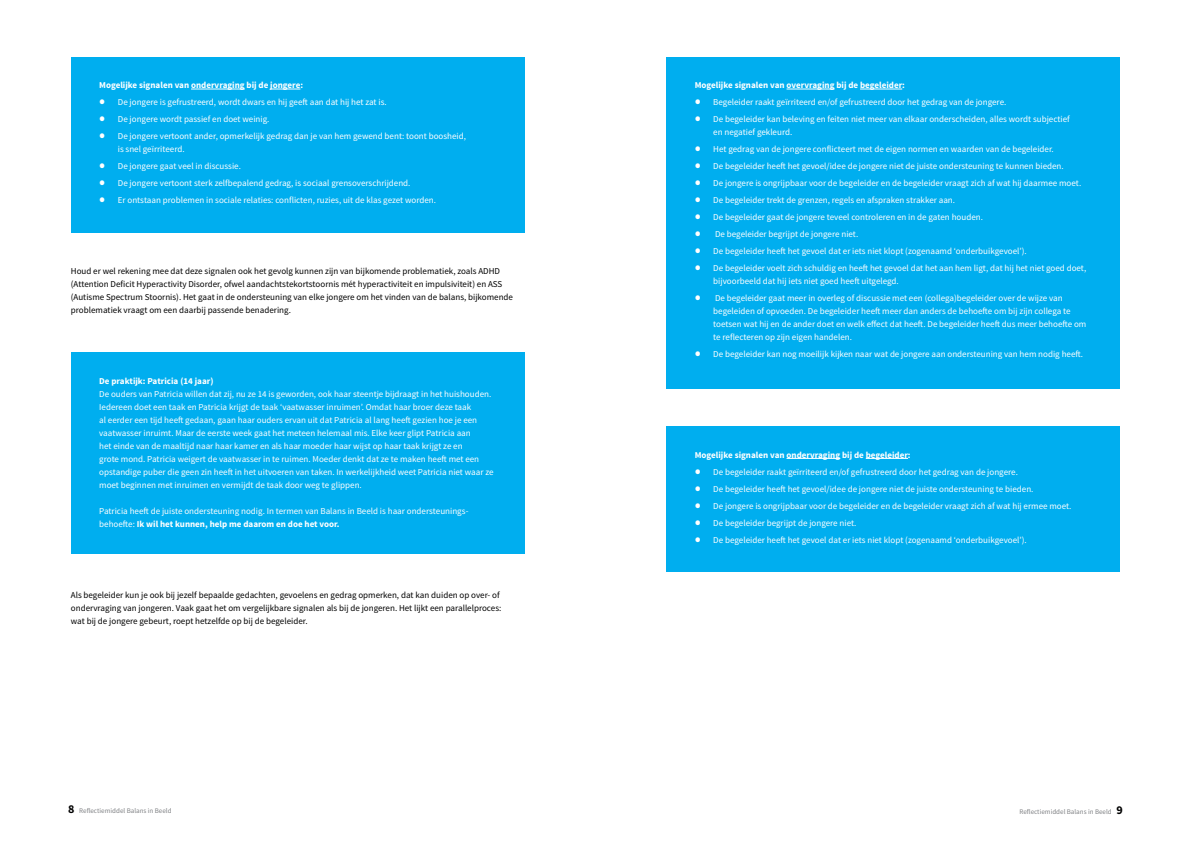
<style>
.page{position:relative;width:1191px;height:842px;background:#fff}
.page>*{position:absolute;margin:0;border:0;box-sizing:border-box;transform-origin:0 0}
.t1{font:9px/13px "Source Sans Pro";color:#fff}
.t2{font:9px/13px "Source Sans Pro";color:#000}
.t3{font:700 9px "Source Sans Pro";color:#fff}
.t4{font:7px "Source Sans Pro";color:#808285}
.s1{font-size:20px}
.s2{font-weight:700}
.s3{font-weight:700;font-size:12px;color:#000}
</style>
<div class="page">
<div style="left:71px;top:57px;width:453px;height:175px;background:#00aeef"></div>
<hr style="left:191px;top:89px;width:54px;height:1px;background:#fff">
<hr style="left:270px;top:89px;width:30px;height:1px;background:#fff">
<div style="left:71px;top:353px;width:453px;height:201px;background:#00aeef"></div>
<div style="left:666px;top:57px;width:454px;height:331px;background:#00aeef"></div>
<hr style="left:786px;top:89px;width:48px;height:1px;background:#fff">
<hr style="left:860px;top:89px;width:42px;height:1px;background:#fff">
<div style="left:666px;top:426px;width:454px;height:145px;background:#00aeef"></div>
<hr style="left:786px;top:458px;width:54px;height:1px;background:#fff">
<hr style="left:865px;top:458px;width:43px;height:1px;background:#fff">
<p class="t3" style="left:99px;top:79px;width:205px">Mogelijke signalen van ondervraging bij de jongere:</p>
<p class="t1" style="left:99px;top:96px;width:289px"><span class="s1">•</span> De jongere is gefrustreerd, wordt dwars en hij geeft aan dat hij het zat is.</p>
<p class="t1" style="left:99px;top:113px;width:172px"><span class="s1">•</span> De jongere wordt passief en doet weinig.</p>
<p class="t1" style="left:118px;top:130px;width:350px;text-indent:-19px"><span class="s1">•</span> De jongere vertoont ander, opmerkelijk gedrag dan je van hem gewend bent: toont boosheid, is snel geïrriteerd.</p>
<p class="t1" style="left:99px;top:160px;width:143px"><span class="s1">•</span> De jongere gaat veel in discussie.</p>
<p class="t1" style="left:99px;top:177px;width:313px"><span class="s1">•</span> De jongere vertoont sterk zelfbepalend gedrag, is sociaal grensoverschrijdend.</p>
<p class="t1" style="left:99px;top:194px;width:338px"><span class="s1">•</span> Er ontstaan problemen in sociale relaties: conflicten, ruzies, uit de klas gezet worden.</p>
<p class="t2" style="left:71px;top:265px;width:444px">Houd er wel rekening mee dat deze signalen ook het gevolg kunnen zijn van bijkomende problematiek, zoals ADHD (Attention Deficit Hyperactivity Disorder, ofwel aandachtstekortstoornis mét hyperactiviteit en impulsiviteit) en ASS (Autisme Spectrum Stoornis). Het gaat in de ondersteuning van elke jongere om het vinden van de balans, bijkomende problematiek vraagt om een daarbij passende benadering.</p>
<p class="t3" style="left:99px;top:375px;width:116px">De praktijk: Patricia (14 jaar)</p>
<p class="t1" style="left:99px;top:388px;width:396px">De ouders van Patricia willen dat zij, nu ze 14 is geworden, ook haar steentje bijdraagt in het huishouden.<br>Iedereen doet een taak en Patricia krijgt de taak ‘vaatwasser inruimen’. Omdat haar broer deze taak<br>al eerder een tijd heeft gedaan, gaan haar ouders ervan uit dat Patricia al lang heeft gezien hoe je een vaatwasser inruimt. Maar de eerste week gaat het meteen helemaal mis. Elke keer glipt Patricia aan<br>het einde van de maaltijd naar haar kamer en als haar moeder haar wijst op haar taak krijgt ze en<br>grote mond. Patricia weigert de vaatwasser in te ruimen. Moeder denkt dat ze te maken heeft met een opstandige puber die geen zin heeft in het uitvoeren van taken. In werkelijkheid weet Patricia niet waar ze moet beginnen met inruimen en vermijdt de taak door weg te glippen.</p>
<p class="t1" style="left:99px;top:505px;width:371px">Patricia heeft de juiste ondersteuning nodig. In termen van Balans in Beeld is haar ondersteunings&shy;behoefte: <span class="s2">Ik wil het kunnen, help me daarom en doe het voor.</span></p>
<p class="t2" style="left:71px;top:588px;width:432px">Als begeleider kun je ook bij jezelf bepaalde gedachten, gevoelens en gedrag opmerken, dat kan duiden op over- of ondervraging van jongeren. Vaak gaat het om vergelijkbare signalen als bij de jongeren. Het lijkt een parallelproces: wat bij de jongere gebeurt, roept hetzelfde op bij de begeleider.</p>
<p class="t3" style="left:694px;top:79px;width:212px">Mogelijke signalen van overvraging bij de begeleider:</p>
<p class="t1" style="left:694px;top:96px;width:313px"><span class="s1">•</span> Begeleider raakt geïrriteerd en/of gefrustreerd door het gedrag van de jongere.</p>
<p class="t1" style="left:713px;top:113px;width:358px;text-indent:-19px"><span class="s1">•</span> De begeleider kan beleving en feiten niet meer van elkaar onderscheiden, alles wordt subjectief en negatief gekleurd.</p>
<p class="t1" style="left:694px;top:143px;width:361px"><span class="s1">•</span> Het gedrag van de jongere conflicteert met de eigen normen en waarden van de begeleider.</p>
<p class="t1" style="left:694px;top:160px;width:370px"><span class="s1">•</span> De begeleider heeft het gevoel/idee de jongere niet de juiste ondersteuning te kunnen bieden.</p>
<p class="t1" style="left:694px;top:177px;width:388px"><span class="s1">•</span> De jongere is ongrijpbaar voor de begeleider en de begeleider vraagt zich af wat hij daarmee moet.</p>
<p class="t1" style="left:694px;top:194px;width:262px"><span class="s1">•</span> De begeleider trekt de grenzen, regels en afspraken strakker aan.</p>
<p class="t1" style="left:694px;top:211px;width:290px"><span class="s1">•</span> De begeleider gaat de jongere teveel controleren en in de gaten houden.</p>
<p class="t1" style="left:694px;top:228px;width:165px"><span class="s1">•</span> De begeleider begrijpt de jongere niet.</p>
<p class="t1" style="left:694px;top:245px;width:333px"><span class="s1">•</span> De begeleider heeft het gevoel dat er iets niet klopt (zogenaamd ‘onderbuikgevoel’).</p>
<p class="t1" style="left:713px;top:262px;width:374px;text-indent:-19px"><span class="s1">•</span> De begeleider voelt zich schuldig en heeft het gevoel dat het aan hem ligt, dat hij het niet goed doet, bijvoorbeeld dat hij iets niet goed heeft uitgelegd.</p>
<p class="t1" style="left:713px;top:292px;width:374px;text-indent:-19px"><span class="s1">•</span> De begeleider gaat meer in overleg of discussie met een (collega)begeleider over de wijze van begeleiden of opvoeden. De begeleider heeft meer dan anders de behoefte om bij zijn collega te toetsen wat hij en de ander doet en welk effect dat heeft. De begeleider heeft dus meer behoefte om te reflecteren op zijn eigen handelen.</p>
<p class="t1" style="left:694px;top:348px;width:390px"><span class="s1">•</span> De begeleider kan nog moeilijk kijken naar wat de jongere aan ondersteuning van hem nodig heeft.</p>
<p class="t3" style="left:694px;top:449px;width:217px">Mogelijke signalen van ondervraging bij de begeleider:</p>
<p class="t1" style="left:694px;top:465px;width:325px"><span class="s1">•</span> De begeleider raakt geïrriteerd en/of gefrustreerd door het gedrag van de jongere.</p>
<p class="t1" style="left:694px;top:482px;width:340px"><span class="s1">•</span> De begeleider heeft het gevoel/idee de jongere niet de juiste ondersteuning te bieden.</p>
<p class="t1" style="left:694px;top:499px;width:378px"><span class="s1">•</span> De jongere is ongrijpbaar voor de begeleider en de begeleider vraagt zich af wat hij ermee moet.</p>
<p class="t1" style="left:694px;top:516px;width:163px"><span class="s1">•</span> De begeleider begrijpt de jongere niet.</p>
<p class="t1" style="left:694px;top:533px;width:333px"><span class="s1">•</span> De begeleider heeft het gevoel dat er iets niet klopt (zogenaamd ‘onderbuikgevoel’).</p>
<p class="t4" style="left:68px;top:806px;width:105px"><span class="s3">8</span> Reflectiemiddel Balans in Beeld</p>
<p class="t4" style="left:1019px;top:807px;width:105px">Reflectiemiddel Balans in Beeld <span class="s3">9</span></p>
</div>
